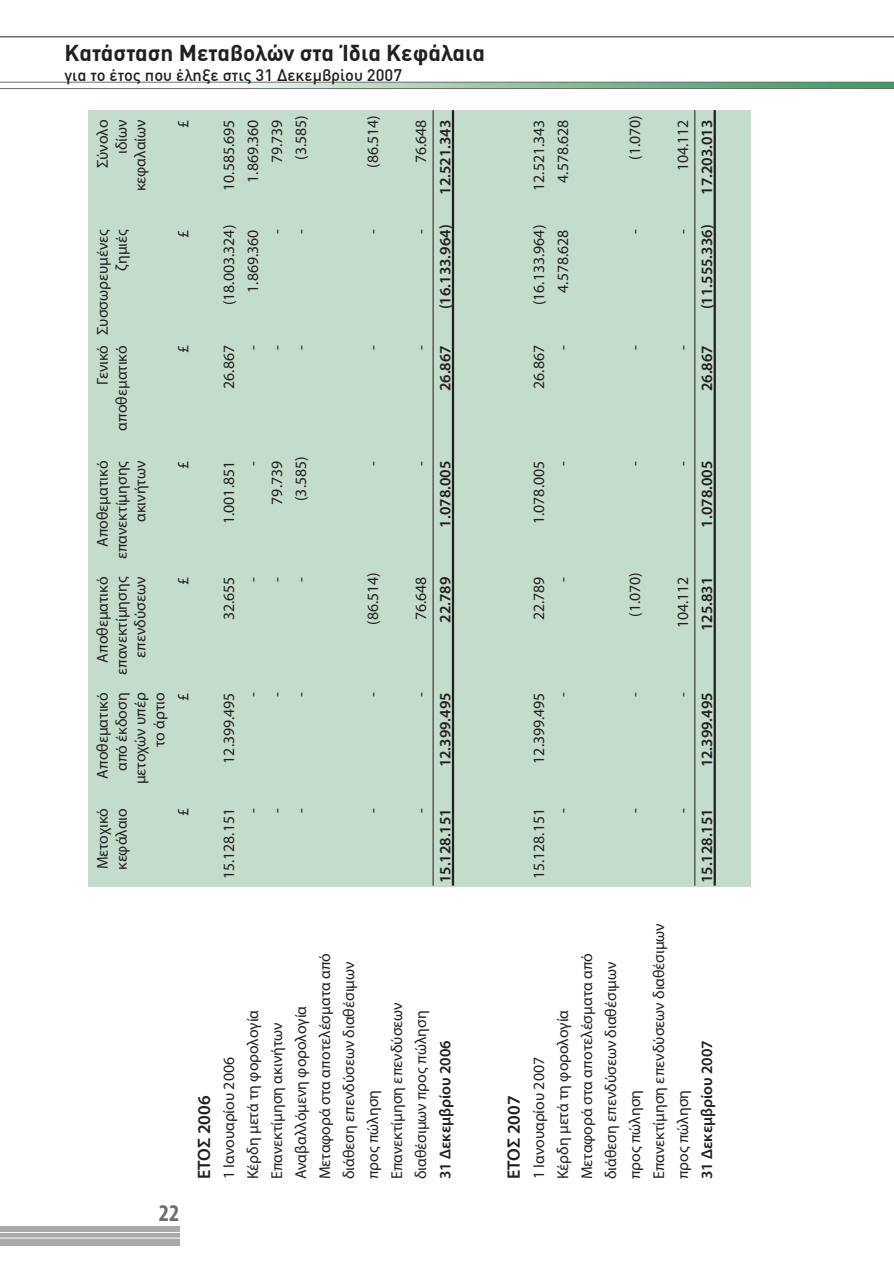
<style>
.page{position:relative;width:894px;height:1263px;background:#fff}
.page>*{position:absolute;margin:0;border:0;box-sizing:border-box;transform-origin:0 0}
.t1{font:700 condensed 24px "Myriad Pro";color:#6c6d70}
.t2{font:700 22.5px "DIN Greek";color:#231f20}
.t3{font:600 18px "Myriad Pro";color:#231f20}
.t4{font:500 16.5px "DIN Greek";color:#231f20}
.t5{font:15.75px/24px "Myriad Pro";color:#231f20}
.t6{font:600 15.75px "Myriad Pro";color:#231f20}
</style>
<div class="page">
<svg style="left:232px;top:83px;width:661px;height:5px;background:#8dc09e"></svg>
<div style="left:0;top:1225px;width:179px;height:19px;background:#a8a9ad"></div>
<hr style="left:0;top:88px;width:893px;height:1px;background:#6c6d70">
<hr style="left:0;top:1237px;width:893px;height:1px;background:#fff">
<hr style="left:0;top:1231px;width:893px;height:1px;background:#fff">
<hr style="left:0;top:82px;width:893px;height:1px;background:#6c6d70">
<hr style="left:0;top:36px;width:893px;height:1px;background:#6c6d70">
<div style="left:88px;top:110px;width:663px;height:776px;background:#c4ddcb"></div>
<hr style="left:713px;top:110px;width:2px;height:775px;background:#231f20">
<hr style="left:694px;top:110px;width:1px;height:775px;background:#231f20">
<hr style="left:451px;top:110px;width:3px;height:775px;background:#231f20">
<hr style="left:432px;top:110px;width:1px;height:775px;background:#231f20">
<h2 class="t2" style="left:64px;top:40px;width:422px">Κατάσταση Μεταβολών στα Ίδια Κεφάλαια</h2>
<p class="t4" style="left:64px;top:66px;width:339px">για το έτος που έληξε στις 31 Δεκεμβρίου 2007</p>
<p class="t5" style="left:129px;top:191px;width:73px;rotate:-90deg">κεφαλαίων</p>
<p class="t5" style="left:111px;top:154px;width:36px;rotate:-90deg">ιδίων</p>
<p class="t5" style="left:92px;top:168px;width:50px;rotate:-90deg">Σύνολο</p>
<p class="t5" style="left:172px;top:128px;width:10px;rotate:-90deg">£</p>
<p class="t5" style="left:92px;top:385px;width:157px;rotate:-90deg">Γενικό Συσσωρευμένες</p>
<p class="t5" style="left:111px;top:270px;width:43px;rotate:-90deg">ζημιές</p>
<p class="t5" style="left:111px;top:430px;width:87px;rotate:-90deg">αποθεματικό</p>
<p class="t5" style="left:172px;top:237px;width:10px;rotate:-90deg">£</p>
<p class="t5" style="left:172px;top:353px;width:10px;rotate:-90deg">£</p>
<p class="t5" style="left:111px;top:771px;width:311px;rotate:-90deg">από έκδοση επανεκτίμησης επανεκτίμησης</p>
<p class="t5" style="left:129px;top:522px;width:63px;rotate:-90deg">ακινήτων</p>
<p class="t5" style="left:92px;top:547px;width:88px;rotate:-90deg">Αποθεματικό</p>
<p class="t5" style="left:129px;top:657px;width:83px;rotate:-90deg">επενδύσεων</p>
<p class="t5" style="left:92px;top:662px;width:88px;rotate:-90deg">Αποθεματικό</p>
<p class="t5" style="left:129px;top:784px;width:93px;rotate:-90deg">μετοχών υπέρ</p>
<p class="t5" style="left:92px;top:778px;width:88px;rotate:-90deg">Αποθεματικό</p>
<p class="t5" style="left:148px;top:746px;width:56px;rotate:-90deg">το άρτιο</p>
<p class="t5" style="left:111px;top:870px;width:64px;rotate:-90deg">κεφάλαιο</p>
<p class="t5" style="left:92px;top:869px;width:63px;rotate:-90deg">Μετοχικό</p>
<p class="t5" style="left:172px;top:469px;width:10px;rotate:-90deg">£</p>
<p class="t5" style="left:172px;top:584px;width:10px;rotate:-90deg">£</p>
<p class="t5" style="left:172px;top:700px;width:10px;rotate:-90deg">£</p>
<p class="t5" style="left:172px;top:816px;width:10px;rotate:-90deg">£</p>
<p class="t5" style="left:218px;top:191px;width:73px;rotate:-90deg">10.585.695</p>
<p class="t5" style="left:242px;top:183px;width:65px;rotate:-90deg">1.869.360</p>
<p class="t5" style="left:266px;top:163px;width:45px;rotate:-90deg">79.739</p>
<p class="t5" style="left:290px;top:160px;width:46px;rotate:-90deg">(3.585 )</p>
<p class="t5" style="left:218px;top:305px;width:82px;rotate:-90deg">(18.003.324 )</p>
<p class="t5" style="left:242px;top:292px;width:65px;rotate:-90deg">1.869.360</p>
<p class="t5" style="left:266px;top:234px;width:6px;rotate:-90deg">-</p>
<p class="t5" style="left:290px;top:234px;width:6px;rotate:-90deg">-</p>
<p class="t5" style="left:218px;top:389px;width:45px;rotate:-90deg">26.867</p>
<p class="t5" style="left:242px;top:350px;width:6px;rotate:-90deg">-</p>
<p class="t5" style="left:266px;top:350px;width:6px;rotate:-90deg">-</p>
<p class="t5" style="left:290px;top:350px;width:6px;rotate:-90deg">-</p>
<p class="t5" style="left:218px;top:524px;width:65px;rotate:-90deg">1.001.851</p>
<p class="t5" style="left:242px;top:465px;width:6px;rotate:-90deg">-</p>
<p class="t5" style="left:266px;top:504px;width:45px;rotate:-90deg">79.739</p>
<p class="t5" style="left:290px;top:501px;width:46px;rotate:-90deg">(3.585 )</p>
<p class="t5" style="left:218px;top:620px;width:45px;rotate:-90deg">32.655</p>
<p class="t5" style="left:242px;top:581px;width:6px;rotate:-90deg">-</p>
<p class="t5" style="left:266px;top:581px;width:6px;rotate:-90deg">-</p>
<p class="t5" style="left:290px;top:581px;width:6px;rotate:-90deg">-</p>
<p class="t5" style="left:218px;top:763px;width:73px;rotate:-90deg">12.399.495</p>
<p class="t5" style="left:218px;top:879px;width:73px;rotate:-90deg">15.128.151</p>
<p class="t5" style="left:242px;top:697px;width:6px;rotate:-90deg">-</p>
<p class="t5" style="left:242px;top:812px;width:6px;rotate:-90deg">-</p>
<p class="t5" style="left:266px;top:697px;width:6px;rotate:-90deg">-</p>
<p class="t5" style="left:266px;top:812px;width:6px;rotate:-90deg">-</p>
<p class="t5" style="left:290px;top:697px;width:6px;rotate:-90deg">-</p>
<p class="t5" style="left:290px;top:812px;width:6px;rotate:-90deg">-</p>
<p class="t5" style="left:362px;top:168px;width:54px;rotate:-90deg">(86.514 )</p>
<p class="t5" style="left:410px;top:163px;width:45px;rotate:-90deg">76.648</p>
<p class="t6" style="left:439px;top:195px;width:76px;rotate:-90deg">12.521.343</p>
<p class="t5" style="left:362px;top:234px;width:6px;rotate:-90deg">-</p>
<p class="t5" style="left:410px;top:234px;width:6px;rotate:-90deg">-</p>
<p class="t6" style="left:439px;top:309px;width:86px;rotate:-90deg">(16.133.964 )</p>
<p class="t5" style="left:362px;top:350px;width:6px;rotate:-90deg">-</p>
<p class="t5" style="left:410px;top:350px;width:6px;rotate:-90deg">-</p>
<p class="t6" style="left:439px;top:391px;width:47px;rotate:-90deg">26.867</p>
<p class="t5" style="left:362px;top:465px;width:6px;rotate:-90deg">-</p>
<p class="t5" style="left:410px;top:466px;width:6px;rotate:-90deg">-</p>
<p class="t6" style="left:439px;top:527px;width:68px;rotate:-90deg">1.078.005</p>
<p class="t5" style="left:362px;top:624px;width:54px;rotate:-90deg">(86.514 )</p>
<p class="t5" style="left:410px;top:620px;width:45px;rotate:-90deg">76.648</p>
<p class="t6" style="left:439px;top:622px;width:47px;rotate:-90deg">22.789</p>
<p class="t5" style="left:362px;top:697px;width:6px;rotate:-90deg">-</p>
<p class="t5" style="left:410px;top:697px;width:6px;rotate:-90deg">-</p>
<p class="t6" style="left:439px;top:767px;width:76px;rotate:-90deg">12.399.495</p>
<p class="t5" style="left:362px;top:812px;width:6px;rotate:-90deg">-</p>
<p class="t5" style="left:410px;top:812px;width:6px;rotate:-90deg">-</p>
<p class="t6" style="left:439px;top:883px;width:76px;rotate:-90deg">15.128.151</p>
<h1 class="t1" style="left:159px;top:1204px;width:22px">22</h1>
<p class="t3" style="left:197px;top:1178px;width:85px;rotate:-90deg">ΕΤΟΣ 2006</p>
<p class="t5" style="left:218px;top:1178px;width:123px;rotate:-90deg">1 Ιανουαρίου 2006</p>
<p class="t5" style="left:242px;top:1178px;width:171px;rotate:-90deg">Κέρδη μετά τη φορολογία</p>
<p class="t5" style="left:266px;top:1178px;width:158px;rotate:-90deg">Επανεκτίμηση ακινήτων</p>
<p class="t5" style="left:290px;top:1178px;width:175px;rotate:-90deg">Αναβαλλόμενη φορολογία</p>
<p class="t5" style="left:314px;top:1178px;width:228px;rotate:-90deg">Μεταφορά στα αποτελέσματα από διάθεση επενδύσεων διαθέσιμων προς πώληση</p>
<p class="t5" style="left:386px;top:1178px;width:178px;rotate:-90deg">Επανεκτίμηση επενδύσεων διαθέσιμων προς πώληση</p>
<p class="t6" style="left:439px;top:1178px;width:140px;rotate:-90deg">31 Δεκεμβρίου 2006</p>
<p class="t5" style="left:528px;top:191px;width:73px;rotate:-90deg">12.521.343</p>
<p class="t5" style="left:552px;top:183px;width:65px;rotate:-90deg">4.578.628</p>
<p class="t5" style="left:528px;top:305px;width:82px;rotate:-90deg">(16.133.964 )</p>
<p class="t5" style="left:552px;top:292px;width:65px;rotate:-90deg">4.578.628</p>
<p class="t5" style="left:528px;top:389px;width:45px;rotate:-90deg">26.867</p>
<p class="t5" style="left:552px;top:350px;width:6px;rotate:-90deg">-</p>
<p class="t5" style="left:624px;top:160px;width:46px;rotate:-90deg">(1.070 )</p>
<p class="t5" style="left:672px;top:171px;width:53px;rotate:-90deg">104.112</p>
<p class="t6" style="left:700px;top:195px;width:76px;rotate:-90deg">17.203.013</p>
<p class="t5" style="left:624px;top:234px;width:6px;rotate:-90deg">-</p>
<p class="t5" style="left:672px;top:234px;width:6px;rotate:-90deg">-</p>
<p class="t6" style="left:700px;top:309px;width:86px;rotate:-90deg">(11.555.336 )</p>
<p class="t5" style="left:624px;top:350px;width:6px;rotate:-90deg">-</p>
<p class="t5" style="left:672px;top:350px;width:6px;rotate:-90deg">-</p>
<p class="t6" style="left:700px;top:391px;width:47px;rotate:-90deg">26.867</p>
<p class="t5" style="left:528px;top:524px;width:65px;rotate:-90deg">1.078.005</p>
<p class="t5" style="left:552px;top:465px;width:6px;rotate:-90deg">-</p>
<p class="t5" style="left:528px;top:620px;width:45px;rotate:-90deg">22.789</p>
<p class="t5" style="left:552px;top:581px;width:6px;rotate:-90deg">-</p>
<p class="t5" style="left:624px;top:465px;width:6px;rotate:-90deg">-</p>
<p class="t5" style="left:624px;top:616px;width:46px;rotate:-90deg">(1.070 )</p>
<p class="t5" style="left:672px;top:465px;width:6px;rotate:-90deg">-</p>
<p class="t6" style="left:700px;top:527px;width:68px;rotate:-90deg">1.078.005</p>
<p class="t5" style="left:672px;top:628px;width:53px;rotate:-90deg">104.112</p>
<p class="t6" style="left:700px;top:631px;width:56px;rotate:-90deg">125.831</p>
<p class="t5" style="left:528px;top:763px;width:73px;rotate:-90deg">12.399.495</p>
<p class="t5" style="left:552px;top:697px;width:6px;rotate:-90deg">-</p>
<p class="t5" style="left:624px;top:697px;width:6px;rotate:-90deg">-</p>
<p class="t5" style="left:672px;top:697px;width:6px;rotate:-90deg">-</p>
<p class="t6" style="left:700px;top:767px;width:76px;rotate:-90deg">12.399.495</p>
<p class="t5" style="left:528px;top:879px;width:73px;rotate:-90deg">15.128.151</p>
<p class="t5" style="left:552px;top:812px;width:6px;rotate:-90deg">-</p>
<p class="t5" style="left:624px;top:812px;width:6px;rotate:-90deg">-</p>
<p class="t5" style="left:672px;top:812px;width:6px;rotate:-90deg">-</p>
<p class="t6" style="left:700px;top:883px;width:76px;rotate:-90deg">15.128.151</p>
<p class="t3" style="left:507px;top:1178px;width:85px;rotate:-90deg">ΕΤΟΣ 2007</p>
<p class="t5" style="left:528px;top:1178px;width:123px;rotate:-90deg">1 Ιανουαρίου 2007</p>
<p class="t5" style="left:552px;top:1178px;width:171px;rotate:-90deg">Κέρδη μετά τη φορολογία</p>
<p class="t5" style="left:576px;top:1178px;width:228px;rotate:-90deg">Μεταφορά στα αποτελέσματα από διάθεση επενδύσεων διαθέσιμων προς πώληση</p>
<p class="t5" style="left:648px;top:1178px;width:257px;rotate:-90deg">Επανεκτίμηση επενδύσεων διαθέσιμων προς πώληση</p>
<p class="t6" style="left:700px;top:1178px;width:140px;rotate:-90deg">31 Δεκεμβρίου 2007</p>
</div>
